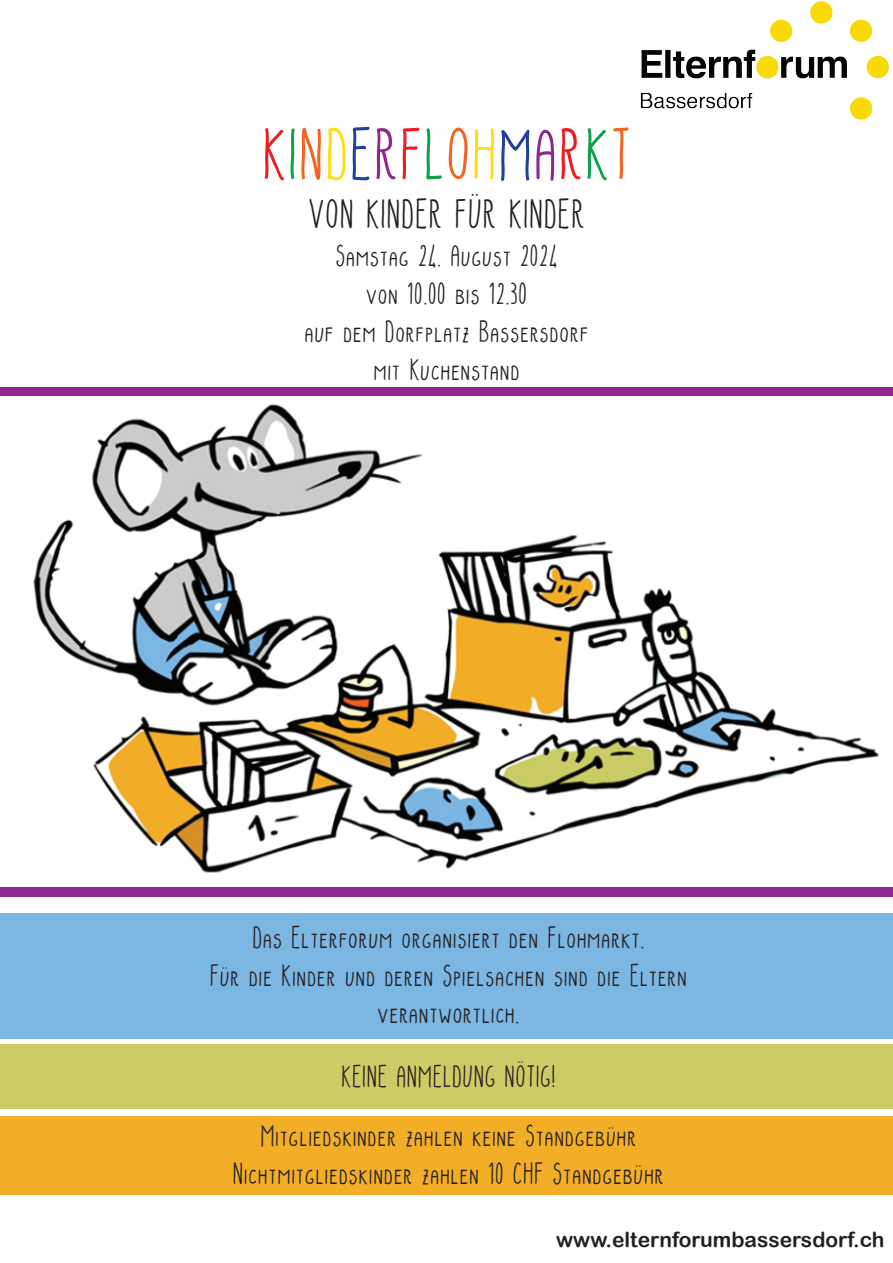
<style>
.page{position:relative;width:893px;height:1263px;background:#fff}
.page>*{position:absolute;margin:0;border:0;box-sizing:border-box;transform-origin:0 0}
.t1{font:75px "Potatoes And Peas";color:#ee1d23}
.t2{font:42px "Potatoes And Peas";color:#231f20}
.t3{font:31.5px/37.8px "Potatoes And Peas";color:#231f20;text-align:center}
.t4{font:21px "Arial Rounded MT Bold";color:#231f20}
.s1{color:#0fa14a}
.s2{color:#f36421}
.s3{color:#ffdd17}
.s4{color:#223f99}
.s5{color:#90268f}
</style>
<div class="page">
<div style="left:0;top:387px;width:893px;height:509px;background:#90268f"></div>
<div style="left:0;top:913px;width:893px;height:125px;background:#7cb6e3"></div>
<div style="left:0;top:1044px;width:893px;height:65px;background:#cbcc65"></div>
<div style="left:0;top:1116px;width:893px;height:78px;background:#f3ae28"></div>
<img style="left:0;top:396px;width:893px;height:490px">
<div style="left:603px;top:413px;width:290px;height:113px;background:#fff"></div>
<img style="left:640px;top:2px;width:248px;height:117px">
<h1 class="t1" style="left:261px;top:109px;width:372px">K<span class="s1">I</span><span class="s2">N</span><span class="s3">D</span><span class="s4">E</span><span class="s5">R</span>F<span class="s1">L</span><span class="s2">O</span><span class="s3">H</span><span class="s4">M</span><span class="s5">A</span>R<span class="s1">K</span><span class="s2">T</span></h1>
<h2 class="t2" style="left:308px;top:189px;width:279px">VON KINDER FÜR KINDER</h2>
<p class="t3" style="left:304px;top:236px;width:286px">Samstag 24. August 2024<br>von 10.00 bis 12.30<br>auf dem Dorfplatz Bassersdorf mit Kuchenstand</p>
<p class="t3" style="left:209px;top:917px;width:479px">Das Elterforum organisiert den Flohmarkt.<br>Für die Kinder und deren Spielsachen sind die Eltern verantwortlich.</p>
<p class="t3" style="left:260px;top:1046px;width:378px;line-height:58.8px">KEINE ANMELDUNG NÖTIG!<br>Mitgliedskinder zahlen keine Standgebühr</p>
<p class="t3" style="left:232px;top:1153px;width:433px">Nichtmitgliedskinder zahlen 10 CHF Standgebühr</p>
<p class="t4" style="left:556px;top:1227px;width:330px">www.elternforumbassersdorf.ch</p>
</div>
